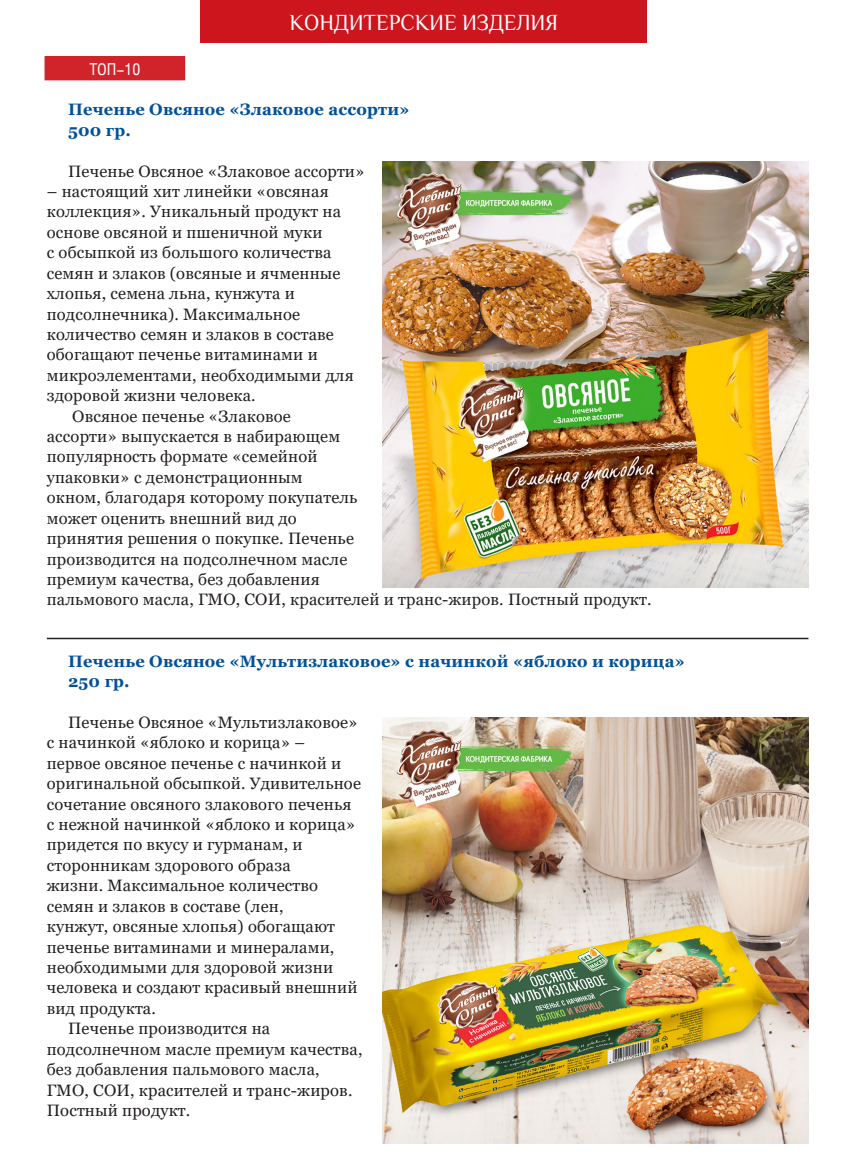
<style>
.page{position:relative;width:851px;height:1170px;background:#fff}
.page>*{position:absolute;margin:0;border:0;box-sizing:border-box;transform-origin:0 0}
.t1{font:22.5px "Philosopher";color:#fff;scale:.95 1}
.Текст_Букв_Событие{font:16.5px/20.4px "Georgia";letter-spacing:.01em;color:#231f20}
.Текст_Букв_Событие-2{font:700 16.5px "Georgia";letter-spacing:.01em;color:#01519b}
.t2{font:condensed 16.5px "Helios";color:#fff}
</style>
<div class="page">
<div style="left:200px;top:0;width:446px;height:43px;background:#cd151d"></div>
<div style="left:45px;top:57px;width:140px;height:23px;background:#d1232a"></div>
<div style="left:45px;top:56px;width:140px;height:24px;border:1px solid #d1232a"></div>
<hr style="left:47px;top:637px;width:761px;height:2px;background:#231f20">
<img style="left:383px;top:718px;width:425px;height:425px">
<img style="left:383px;top:162px;width:425px;height:425px">
<h1 class="t1" style="left:289px;top:12px;width:284px">КОНДИТЕРСКИЕ ИЗДЕЛИЯ</h1>
<p class="t2" style="left:89px;top:60px;width:53px">ТОП-10</p>
<p class="Текст_Букв_Событие-2" style="left:68px;top:99px;width:343px">Печенье Овсяное «Злаковое ассорти»</p>
<p class="Текст_Букв_Событие-2" style="left:68px;top:119px;width:64px">500 гр.</p>
<p class="Текст_Букв_Событие" style="left:68px;top:161px;width:298px">Печенье Овсяное «Злаковое ассорти»</p>
<p class="Текст_Букв_Событие" style="left:47px;top:181px;width:308px">– настоящий хит линейки «овсяная коллекция». Уникальный продукт на основе овсяной и пшеничной муки<br>с обсыпкой из большого количества семян и злаков (овсяные и ячменные хлопья, семена льна, кунжута и подсолнечника). Максимальное количество семян и злаков в составе обогащают печенье витаминами и микроэлементами, необходимыми для здоровой жизни человека.</p>
<p class="Текст_Букв_Событие" style="left:47px;top:406px;width:606px;text-indent:25px">Овсяное печенье «Злаковое<br>ассорти» выпускается в набирающем<br>популярность формате «семейной<br>упаковки» с демонстрационным<br>окном, благодаря которому покупатель<br>может оценить внешний вид до<br>принятия решения о покупке. Печенье<br>производится на подсолнечном масле<br>премиум качества, без добавления<br>пальмового масла, ГМО, СОИ, красителей и транс-жиров. Постный продукт.</p>
<p class="Текст_Букв_Событие-2" style="left:68px;top:650px;width:618px">Печенье Овсяное «Мультизлаковое» с начинкой «яблоко и корица»</p>
<p class="Текст_Букв_Событие-2" style="left:68px;top:670px;width:63px">250 гр.</p>
<p class="Текст_Букв_Событие" style="left:47px;top:712px;width:315px;text-indent:21px">Печенье Овсяное «Мультизлаковое» с начинкой «яблоко и корица» – первое овсяное печенье с начинкой и оригинальной обсыпкой. Удивительное сочетание овсяного злакового печенья с нежной начинкой «яблоко и корица» придется по вкусу и гурманам, и сторонникам здорового образа<br>жизни. Максимальное количество семян и злаков в составе (лен,<br>кунжут, овсяные хлопья) обогащают печенье витаминами и минералами, необходимыми для здоровой жизни человека и создают красивый внешний вид продукта.</p>
<p class="Текст_Букв_Событие" style="left:47px;top:1018px;width:317px;text-indent:21px">Печенье производится на подсолнечном масле премиум качества, без добавления пальмового масла,<br>ГМО, СОИ, красителей и транс-жиров.<br>Постный продукт.</p>
</div>
